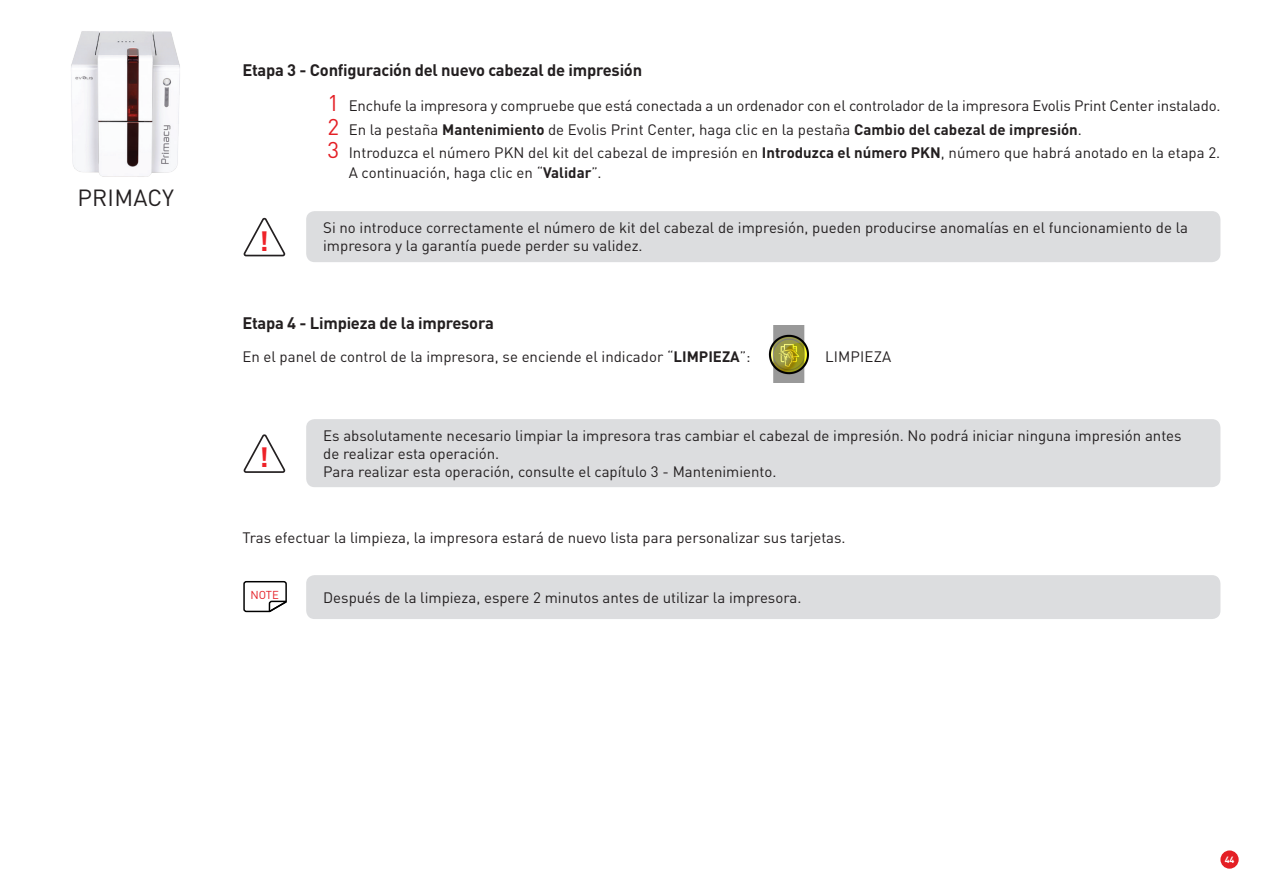
<style>
.page{position:relative;width:1263px;height:893px;background:#fff}
.page>*{position:absolute;margin:0;border:0;box-sizing:border-box;transform-origin:0 0}
.t1{font:700 27.6px "DINOT";color:#ee2228}
.t2{font:23.1px "DINOT";letter-spacing:.01em;color:#231f20}
.t3{font:700 16.5px "DINOT";letter-spacing:-.015em;color:#231f20}
.t4{font:15px/23.7px "DINOT";color:#231f20}
.t5{font:11.4px "DINOT";color:#e42027}
.t6{font:700 9px "DINOT";color:#fff}
.s1{font-size:22.5px;color:#e41f25}
.s2{font-weight:700}
</style>
<div class="page">
<img style="left:71px;top:31px;width:109px;height:146px">
<div style="left:1220px;top:850px;width:19px;height:19px;background:#e41f25;border-radius:50%"></div>
<img style="left:768px;top:326px;width:41px;height:57px">
<div style="left:306px;top:211px;width:914px;height:51px;background:#dcdddf;border-radius:9px"></div>
<svg style="left:243px;top:217px;width:43px;height:40px"></svg>
<div style="left:306px;top:419px;width:914px;height:68px;background:#dcdddf;border-radius:9px"></div>
<svg style="left:243px;top:434px;width:43px;height:39px"></svg>
<div style="left:306px;top:575px;width:914px;height:44px;background:#dcdddf;border-radius:9px"></div>
<svg style="left:243px;top:580px;width:44px;height:33px"></svg>
<h2 class="t2" style="left:77px;top:183px;width:98px">PRIMACY</h2>
<p class="t3" style="left:242px;top:60px;width:401px">Etapa 3 - Configuración del nuevo cabezal de impresión</p>
<p class="t4" style="left:327px;top:93px;width:895px"><span class="s1">1</span> Enchufe la impresora y compruebe que está conectada a un ordenador con el controlador de la impresora Evolis Print Center instalado.<br><span class="s1">2</span> En la pestaña <span class="s2">Mantenimiento</span> de Evolis Print Center, haga clic en la pestaña <span class="s2">Cambio del cabezal de impresión</span>.<br><span class="s1">3</span> Introduzca el número PKN del kit del cabezal de impresión en <span class="s2">Introduzca el número PKN</span>, número que habrá anotado en la etapa 2.</p>
<p class="t4" style="left:349px;top:160px;width:254px">A continuación, haga clic en “<span class="s2">Validar</span>”.</p>
<p class="t4" style="left:323px;top:216px;width:866px">Si no introduce correctamente el número de kit del cabezal de impresión, pueden producirse anomalías en el funcionamiento de la</p>
<h1 class="t1" style="left:259px;top:223px;width:11px">!</h1>
<p class="t4" style="left:323px;top:234px;width:321px">impresora y la garantía puede perder su validez.</p>
<p class="t3" style="left:242px;top:312px;width:253px">Etapa 4 - Limpieza de la impresora</p>
<p class="t4" style="left:242px;top:344px;width:510px">En el panel de control de la impresora, se enciende el indicador “<span class="s2">LIMPIEZA</span>”:</p>
<p class="t4" style="left:825px;top:344px;width:68px">LIMPIEZA</p>
<h1 class="t1" style="left:259px;top:439px;width:11px">!</h1>
<p class="t4" style="left:323px;top:426px;width:860px;line-height:18px">Es absolutamente necesario limpiar la impresora tras cambiar el cabezal de impresión. No podrá iniciar ninguna impresión antes de realizar esta operación.<br>Para realizar esta operación, consulte el capítulo 3 - Mantenimiento.</p>
<p class="t4" style="left:242px;top:525px;width:605px">Tras efectuar la limpieza, la impresora estará de nuevo lista para personalizar sus tarjetas.</p>
<p class="t5" style="left:250px;top:588px;width:30px">NOTE</p>
<p class="t4" style="left:323px;top:585px;width:480px">Después de la limpieza, espere 2 minutos antes de utilizar la impresora.</p>
<p class="t6" style="left:1225px;top:854px;width:11px">44</p>
</div>
